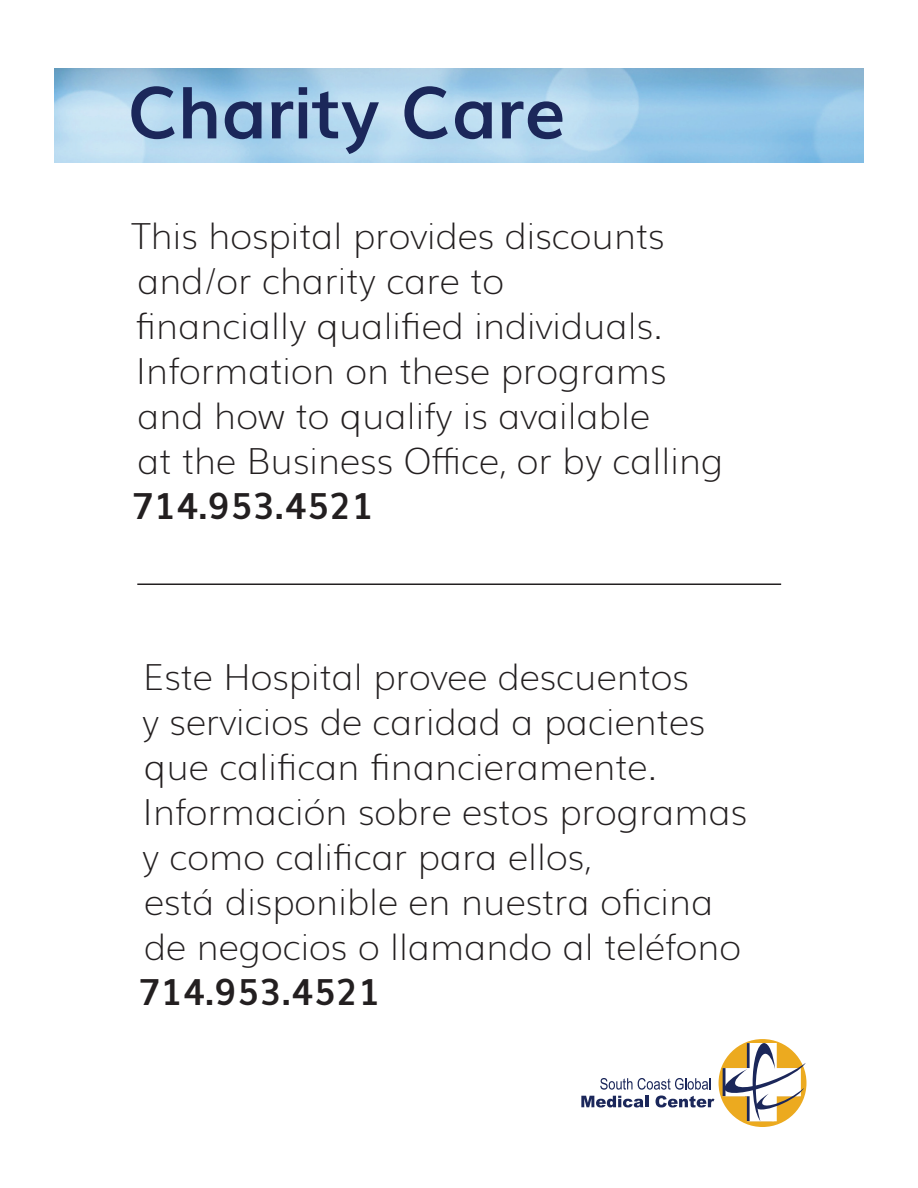
<style>
.page{position:relative;width:918px;height:1188px;background:#fff}
.page>*{position:absolute;margin:0;border:0;box-sizing:border-box;transform-origin:0 0}
.t1{font:700 72px "Muli";color:#1b275a}
.t2{font:200 36px/45px "Muli";color:#231f20}
.t3{font:700 36px "Muli";color:#231f20}
</style>
<div class="page">
<img style="left:54px;top:69px;width:810px;height:94px">
<hr style="left:137px;top:584px;width:644px;height:1px;background:#231f20">
<svg style="left:581px;top:1039px;width:225px;height:88px"></svg>
<h1 class="t1" style="left:128px;top:55px;width:440px">Charity Care</h1>
<p class="t2" style="left:131px;top:211px;width:594px">This hospital provides discounts and/or charity care to<br>financially qualified individuals.<br>Information on these programs and how to qualify is available<br>at the Business Office, or by calling</p>
<p class="t3" style="left:131px;top:477px;width:244px">714.953.4521</p>
<p class="t2" style="left:142px;top:652px;width:607px">Este Hospital provee descuentos<br>y servicios de caridad a pacientes que califican financieramente.<br>Información sobre estos programas y como calificar para ellos,<br>está disponible en nuestra oficina de negocios o llamando al teléfono</p>
<p class="t3" style="left:138px;top:963px;width:244px">714.953.4521</p>
</div>
